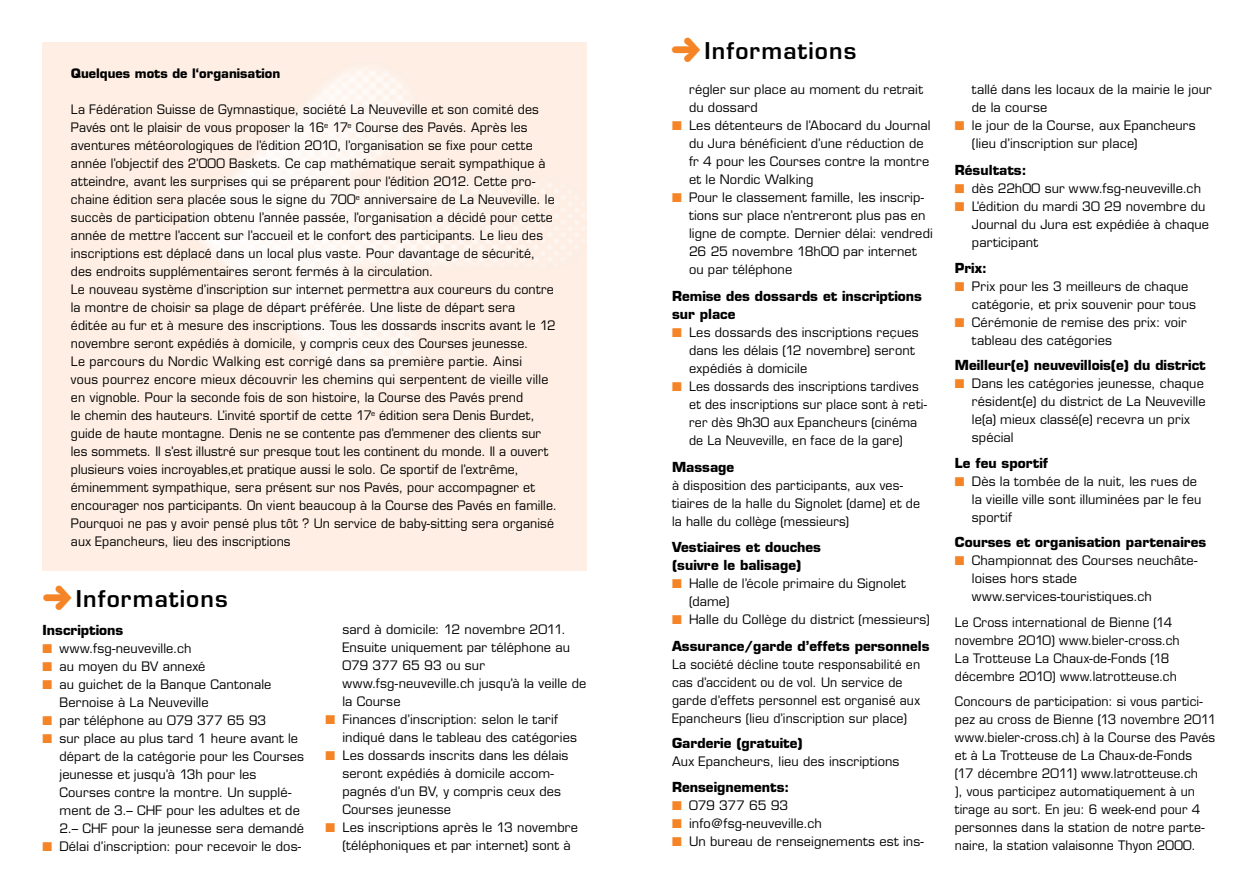
<style>
.page{position:relative;width:1259px;height:893px;background:#fff}
.page>*{position:absolute;margin:0;border:0;box-sizing:border-box;transform-origin:0 0}
.t1{font:600 22.5px "Eurostile";letter-spacing:.05em;color:#000}
.t2{font:700 13.5px/18px "Eurostile";color:#000}
.t3{font:12.75px/18px "Eurostile";letter-spacing:.01em;color:#000}
.t4{font:700 12.75px "Eurostile";color:#000}
.t5{font:12.75px "Eurostile";letter-spacing:-.015em;color:#000}
.s1{color:#f58426}
</style>
<div class="page">
<div style="left:43px;top:43px;width:544px;height:528px;background:#feeee3"></div>
<img style="left:189px;top:68px;width:396px;height:317px">
<p class="t4" style="left:71px;top:66px;width:211px">Quelques mots de l‘organisation</p>
<p class="t3" style="left:71px;top:101px;width:488px">La Fédération Suisse de Gymnastique, société La Neuveville et son comité des Pavés ont le plaisir de vous proposer la 16<sup>e</sup> 17<sup>e</sup> Course des Pavés. Après les aventures météorologiques de l’édition 2010, l’organisation se fixe pour cette année l’objectif des 2’000 Baskets. Ce cap mathématique serait sympathique à atteindre, avant les surprises qui se préparent pour l’édition 2012. Cette pro&shy;chaine édition sera placée sous le signe du 700<sup>e</sup> anniversaire de La Neuveville. le succès de participation obtenu l’année passée, l’organisation a décidé pour cette année de mettre l’accent sur l’accueil et le confort des participants. Le lieu des inscriptions est déplacé dans un local plus vaste. Pour davantage de sécurité, des endroits supplémentaires seront fermés à la circulation.<br>Le nouveau système d’inscription sur internet permettra aux coureurs du contre la montre de choisir sa plage de départ préférée. Une liste de départ sera<br>éditée au fur et à mesure des inscriptions. Tous les dossards inscrits avant le 12 novembre seront expédiés à domicile, y compris ceux des Courses jeunesse.<br>Le parcours du Nordic Walking est corrigé dans sa première partie. Ainsi<br>vous pourrez encore mieux découvrir les chemins qui serpentent de vieille ville en vignoble. Pour la seconde fois de son histoire, la Course des Pavés prend<br>le chemin des hauteurs. L’invité sportif de cette 17<sup>e</sup> édition sera Denis Burdet, guide de haute montagne. Denis ne se contente pas d’emmener des clients sur les sommets. Il s’est illustré sur presque tout les continent du monde. Il a ouvert plusieurs voies incroyables,et pratique aussi le solo. Ce sportif de l’extrême, éminemment sympathique, sera présent sur nos Pavés, pour accompagner et encourager nos participants. On vient beaucoup à la Course des Pavés en famille.<br>Pourquoi ne pas y avoir pensé plus tôt ? Un service de baby-sitting sera organisé aux Epancheurs, lieu des inscriptions</p>
<h1 class="t1" style="left:76px;top:585px;width:153px">Informations</h1>
<p class="t2" style="left:43px;top:620px;width:82px">Inscriptions</p>
<p class="t3" style="left:43px;top:639px;width:151px"><span class="s1">■</span> www.fsg-neuveville.ch</p>
<p class="t3" style="left:43px;top:657px;width:164px"><span class="s1">■</span> au moyen du BV annexé</p>
<p class="t3" style="left:60px;top:675px;width:213px;text-indent:-17px"><span class="s1">■</span> au guichet de la Banque Cantonale<br>Bernoise à La Neuveville</p>
<p class="t3" style="left:43px;top:711px;width:225px"><span class="s1">■</span> par téléphone au 079 377 65 93</p>
<p class="t3" style="left:60px;top:729px;width:246px;text-indent:-17px"><span class="s1">■</span> sur place au plus tard 1 heure avant le départ de la catégorie pour les Courses jeunesse et jusqu’à 13h pour les Courses contre la montre. Un supplé&shy;ment de 3.– CHF pour les adultes et de 2.– CHF pour la jeunesse sera demandé</p>
<p class="t3" style="left:43px;top:837px;width:260px"><span class="s1">■</span> Délai d’inscription: pour recevoir le dos-</p>
<p class="t3" style="left:342px;top:620px;width:245px">sard à domicile: 12 novembre 2011.<br>Ensuite uniquement par téléphone au<br>079 377 65 93 ou sur www.fsg-neuveville.ch jusqu’à la veille de la Course</p>
<p class="t3" style="left:342px;top:710px;width:236px;text-indent:-17px"><span class="s1">■</span> Finances d’inscription: selon le tarif indiqué dans le tableau des catégories</p>
<p class="t3" style="left:342px;top:746px;width:227px;text-indent:-17px"><span class="s1">■</span> Les dossards inscrits dans les délais seront expédiés à domicile accom&shy;pagnés d’un BV, y compris ceux des<br>Courses jeunesse</p>
<p class="t3" style="left:342px;top:818px;width:237px;text-indent:-17px"><span class="s1">■</span> Les inscriptions après le 13 novembre (téléphoniques et par internet) sont à</p>
<h1 class="t1" style="left:704px;top:37px;width:153px">Informations</h1>
<p class="t3" style="left:689px;top:81px;width:236px">régler sur place au moment du retrait du dossard</p>
<p class="t3" style="left:689px;top:117px;width:243px;text-indent:-17px"><span class="s1">■</span> Les détenteurs de l’Abocard du Journal du Jura bénéficient d’une réduction de fr 4 pour les Courses contre la montre et le Nordic Walking</p>
<p class="t3" style="left:689px;top:189px;width:245px;text-indent:-17px"><span class="s1">■</span> Pour le classement famille, les inscrip&shy;tions sur place n’entreront plus pas en ligne de compte. Dernier délai: vendredi 26 25 novembre 18h00 par internet ou par téléphone</p>
<p class="t2" style="left:672px;top:287px;width:251px">Remise des dossards et inscriptions sur place</p>
<p class="t3" style="left:689px;top:324px;width:231px;text-indent:-17px"><span class="s1">■</span> Les dossards des inscriptions reçues dans les délais (12 novembre) seront expédiés à domicile</p>
<p class="t3" style="left:689px;top:378px;width:239px;text-indent:-17px"><span class="s1">■</span> Les dossards des inscriptions tardives et des inscriptions sur place sont à reti&shy;rer dès 9h30 aux Epancheurs (cinéma de La Neuveville, en face de la gare)</p>
<p class="t2" style="left:672px;top:458px;width:64px">Massage</p>
<p class="t3" style="left:672px;top:477px;width:250px">à disposition des participants, aux ves&shy;tiaires de la halle du Signolet (dame) et de la halle du collège (messieurs)</p>
<p class="t2" style="left:672px;top:538px;width:151px">Vestiaires et douches (suivre le balisage)</p>
<p class="t3" style="left:689px;top:574px;width:218px;text-indent:-17px"><span class="s1">■</span> Halle de l’école primaire du Signolet (dame)</p>
<p class="t3" style="left:672px;top:610px;width:259px"><span class="s1">■</span> Halle du Collège du district (messieurs)</p>
<p class="t2" style="left:672px;top:637px;width:259px">Assurance/garde d’effets personnels</p>
<p class="t3" style="left:672px;top:655px;width:250px">La société décline toute responsabilité en cas d’accident ou de vol. Un service de garde d’effets personnel est organisé aux Epancheurs (lieu d’inscription sur place)</p>
<p class="t2" style="left:672px;top:734px;width:132px">Garderie (gratuite)</p>
<p class="t3" style="left:672px;top:753px;width:229px">Aux Epancheurs, lieu des inscriptions</p>
<p class="t2" style="left:672px;top:778px;width:119px">Renseignements:</p>
<p class="t5" style="left:672px;top:797px;width:118px"><span class="s1">■</span> 079 377 65 93</p>
<p class="t3" style="left:672px;top:814px;width:151px"><span class="s1">■</span> info@fsg-neuveville.ch</p>
<p class="t3" style="left:672px;top:832px;width:253px"><span class="s1">■</span> Un bureau de renseignements est ins-</p>
<p class="t3" style="left:972px;top:81px;width:241px">tallé dans les locaux de la mairie le jour de la course</p>
<p class="t3" style="left:972px;top:117px;width:225px;text-indent:-17px"><span class="s1">■</span> le jour de la Course, aux Epancheurs (lieu d’inscription sur place)</p>
<p class="t2" style="left:955px;top:161px;width:73px">Résultats:</p>
<p class="t3" style="left:955px;top:180px;width:248px"><span class="s1">■</span> dès 22h00 sur www.fsg-neuveville.ch</p>
<p class="t3" style="left:972px;top:198px;width:239px;text-indent:-17px"><span class="s1">■</span> L’édition du mardi 30 29 novembre du<br>Journal du Jura est expédiée à chaque participant</p>
<p class="t2" style="left:955px;top:259px;width:34px">Prix:</p>
<p class="t3" style="left:972px;top:277px;width:225px;text-indent:-17px"><span class="s1">■</span> Prix pour les 3 meilleurs de chaque catégorie, et prix souvenir pour tous</p>
<p class="t3" style="left:972px;top:313px;width:216px;text-indent:-17px"><span class="s1">■</span> Cérémonie de remise des prix: voir tableau des catégories</p>
<p class="t2" style="left:955px;top:356px;width:252px">Meilleur(e) neuvevillois(e) du district</p>
<p class="t3" style="left:972px;top:375px;width:235px;text-indent:-17px"><span class="s1">■</span> Dans les catégories jeunesse, chaque résident(e) du district de La Neuveville le(a) mieux classé(e) recevra un prix spécial</p>
<p class="t2" style="left:955px;top:454px;width:95px">Le feu sportif</p>
<p class="t3" style="left:972px;top:472px;width:231px;text-indent:-17px"><span class="s1">■</span> Dès la tombée de la nuit, les rues de la vieille ville sont illuminées par le feu sportif</p>
<p class="t2" style="left:955px;top:533px;width:253px">Courses et organisation partenaires</p>
<p class="t3" style="left:972px;top:552px;width:227px;text-indent:-17px"><span class="s1">■</span> Championnat des Courses neuchâte&shy;loises hors stade www.services-touristiques.ch</p>
<p class="t3" style="left:955px;top:613px;width:226px">Le Cross international de Bienne (14 novembre 2010) www.bieler-cross.ch La Trotteuse La Chaux-de-Fonds (18 décembre 2010) www.latrotteuse.ch</p>
<p class="t3" style="left:955px;top:693px;width:263px">Concours de participation: si vous partici&shy;pez au cross de Bienne (13 novembre 2011 www.bieler-cross.ch) à la Course des Pavés et à La Trotteuse de La Chaux-de-Fonds<br>(17 décembre 2011) www.latrotteuse.ch<br>), vous participez automatiquement à un tirage au sort. En jeu: 6 week-end pour 4 personnes dans la station de notre parte&shy;naire, la station valaisonne Thyon 2000.</p>
</div>
